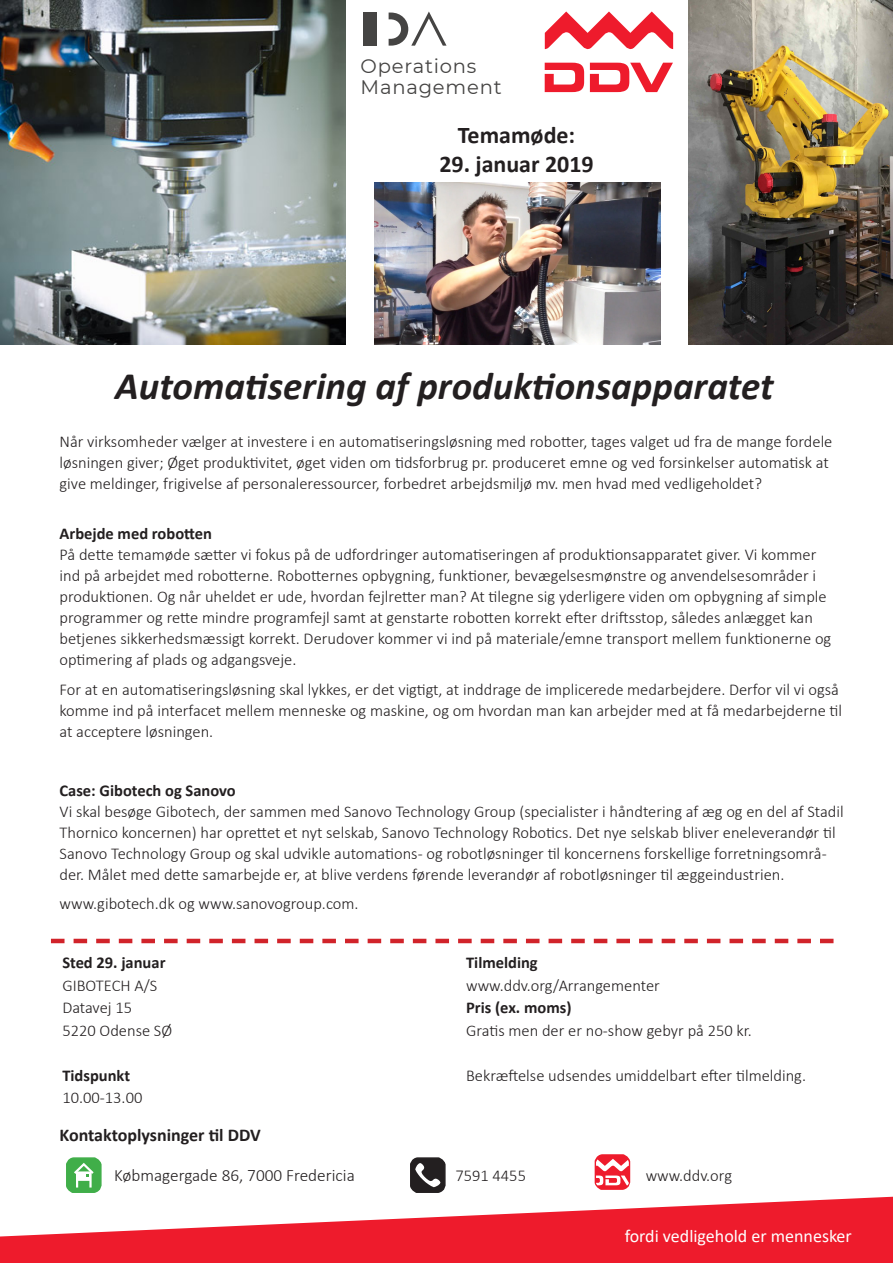
<style>
.page{position:relative;width:893px;height:1263px;background:#fff}
.page>*{position:absolute;margin:0;border:0;box-sizing:border-box;transform-origin:0 0}
.t1{font:italic 700 39px "Calibri";color:#231f20}
.t2{font:700 24px "Calibri";color:#231f20}
.t3{font:19.5px/20.5px "Montserrat";letter-spacing:.04em;color:#454443}
.t4{font:18px "Calibri";color:#fff}
.t5{font:700 18px "Calibri";color:#231f20}
.t6{font:300 17.25px "Calibri";color:#231f20}
.t7{font:300 16.5px/21px "Calibri";color:#231f20}
.t8{font:700 16.5px "Calibri";color:#231f20}
.s1{font-weight:700}
</style>
<div class="page">
<svg style="left:545px;top:63px;width:39px;height:29px"></svg>
<svg style="left:590px;top:63px;width:83px;height:29px"></svg>
<svg style="left:545px;top:12px;width:128px;height:38px"></svg>
<svg style="left:0;top:1197px;width:893px;height:66px;fill:#ee1b2c"></svg>
<img style="left:375px;top:183px;width:285px;height:162px">
<img style="left:1px;top:0;width:344px;height:345px">
<img style="left:689px;top:0;width:204px;height:345px">
<svg style="left:66px;top:1157px;width:36px;height:36px"></svg>
<svg style="left:410px;top:1157px;width:36px;height:36px"></svg>
<svg style="left:594px;top:1154px;width:37px;height:36px"></svg>
<svg style="left:51px;top:939px;width:782px;height:4px"></svg>
<div style="left:363px;top:13px;width:14px;height:33px;background:#454443"></div>
<svg style="left:389px;top:12px;width:57px;height:34px"></svg>
<p class="t3" style="left:361px;top:55px;width:142px">Operations<br>Management</p>
<p class="t2" style="left:458px;top:118px;width:119px">Temamøde:</p>
<p class="t2" style="left:439px;top:147px;width:156px">29. januar 2019</p>
<p class="t1" style="left:115px;top:359px;width:660px">Automatisering af produktionsapparatet</p>
<p class="t7" style="left:60px;top:431px;width:774px">Når virksomheder vælger at investere i en automatiseringsløsning med robotter, tages valget ud fra de mange fordele løsningen giver; Øget produktivitet, øget viden om tidsforbrug pr. produceret emne og ved forsinkelser automatisk at give meldinger, frigivelse af personaleressourcer, forbedret arbejdsmiljø mv. men hvad med vedligeholdet?</p>
<p class="t7" style="left:60px;top:523px;width:773px"><span class="s1">Arbejde med robotten<br></span>På dette temamøde sætter vi fokus på de udfordringer automatiseringen af produktionsapparatet giver. Vi kommer ind på arbejdet med robotterne. Robotternes opbygning, funktioner, bevægelsesmønstre og anvendelsesområder i produktionen. Og når uheldet er ude, hvordan fejlretter man? At tilegne sig yderligere viden om opbygning af simple programmer og rette mindre programfejl samt at genstarte robotten korrekt efter driftsstop, således anlægget kan betjenes sikkerhedsmæssigt korrekt. Derudover kommer vi ind på materiale/emne transport mellem funktionerne og optimering af plads og adgangsveje.</p>
<p class="t7" style="left:60px;top:679px;width:784px">For at en automatiseringsløsning skal lykkes, er det vigtigt, at inddrage de implicerede medarbejdere. Derfor vil vi også komme ind på interfacet mellem menneske og maskine, og om hvordan man kan arbejder med at få medarbejderne til at acceptere løsningen.</p>
<p class="t7" style="left:60px;top:780px;width:786px"><span class="s1">Case: Gibotech og Sanovo<br></span>Vi skal besøge Gibotech, der sammen med Sanovo Technology Group (specialister i håndtering af æg og en del af Stadil Thornico koncernen) har oprettet et nyt selskab, Sanovo Technology Robotics. Det nye selskab bliver eneleverandør til Sanovo Technology Group og skal udvikle automations- og robotløsninger til koncernens forskellige forretningsområ&shy;der. Målet med dette samarbejde er, at blive verdens førende leverandør af robotløsninger til æggeindustrien.</p>
<p class="t7" style="left:60px;top:893px;width:301px">www.gibotech.dk og www.sanovogroup.com.</p>
<p class="t8" style="left:62px;top:951px;width:105px">Sted 29. januar</p>
<p class="t7" style="left:62px;top:975px;width:96px">GIBOTECH A/S</p>
<p class="t7" style="left:62px;top:997px;width:71px">Datavej 15</p>
<p class="t7" style="left:62px;top:1020px;width:111px">5220 Odense SØ</p>
<p class="t7" style="left:62px;top:1064px;width:82px;line-height:22.5px"><span class="s1">Tidspunkt<br></span>10.00-13.00</p>
<p class="t5" style="left:60px;top:1122px;width:203px">Kontaktoplysninger til DDV</p>
<p class="t8" style="left:466px;top:951px;width:73px">Tilmelding</p>
<p class="t7" style="left:466px;top:975px;width:195px">www.ddv.org/Arrangementer</p>
<p class="t8" style="left:466px;top:996px;width:107px">Pris (ex. moms)</p>
<p class="t7" style="left:466px;top:1020px;width:287px">Gratis men der er no-show gebyr på 250 kr.</p>
<p class="t7" style="left:466px;top:1065px;width:341px">Bekræftelse udsendes umiddelbart efter tilmelding.</p>
<p class="t6" style="left:114px;top:1165px;width:242px">Købmagergade 86, 7000 Fredericia</p>
<p class="t7" style="left:455px;top:1164px;width:72px">7591 4455</p>
<p class="t7" style="left:646px;top:1164px;width:88px">www.ddv.org</p>
<p class="t4" style="left:625px;top:1223px;width:229px">fordi vedligehold er mennesker</p>
</div>
